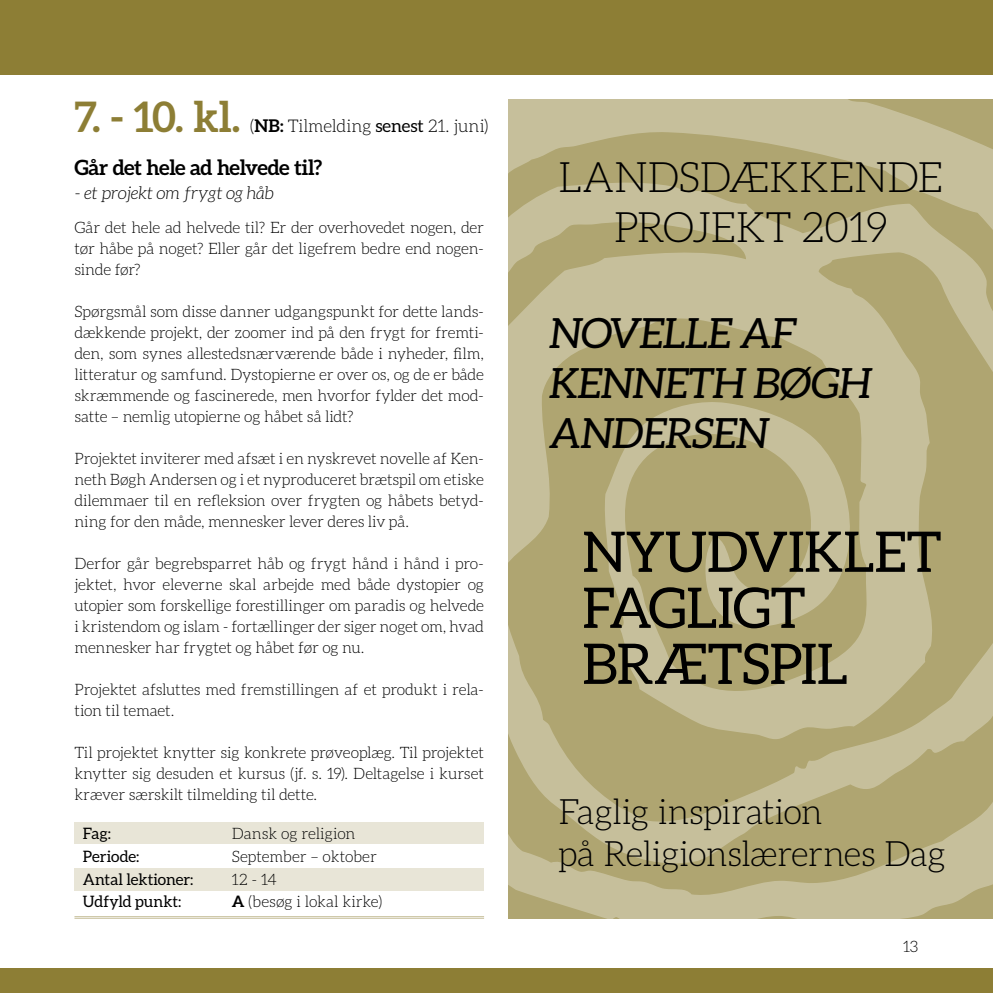
<style>
.page{position:relative;width:993px;height:993px;background:#fff}
.page>*{position:absolute;margin:0;border:0;box-sizing:border-box;transform-origin:0 0}
.t1{font:56px/56px "Aleo";letter-spacing:-.015em;color:#000}
.t2{font:300 42px/50.4px "Aleo";letter-spacing:-.02em;color:#000;text-align:center}
.t3{font:700 42px "Aleo";color:#8d7e35}
.t4{font:italic 41.65px/50.1px "Aleo";letter-spacing:-.015em;color:#000}
.t5{font:300 35px/42px "Aleo";letter-spacing:-.02em;color:#000}
.t6{font:700 21px "Aleo";letter-spacing:-.025em;color:#000}
.t7{font:300 17.5px "Aleo";color:#000}
.t8{font:italic 300 17.5px "Aleo";letter-spacing:-.015em;color:#000}
.t9{font:300 15.75px/21px "Aleo";letter-spacing:-.01em;color:#000;text-align:justify}
.t10{font:15.75px "Aleo";color:#000}
.s1{font-weight:700}
.s2{font-weight:400}
</style>
<div class="page">
<div style="left:74px;top:867px;width:410px;height:23px;background:#e8e5d7"></div>
<div style="left:74px;top:822px;width:410px;height:21px;background:#e8e5d7"></div>
<svg style="left:508px;top:99px;width:484px;height:819px;background:#b9b084"></svg>
<div style="left:0;top:0;width:992px;height:74px;background:#8d7e35"></div>
<div style="left:0;top:967px;width:992px;height:25px;background:#8d7e35"></div>
<hr style="left:74px;top:917px;width:410px;height:1px;background:#c6bf9a">
<hr style="left:74px;top:915px;width:410px;height:1px;background:#c6bf9a">
<h2 class="t3" style="left:74px;top:92px;width:167px">7. - 10. kl.</h2>
<p class="t7" style="left:250px;top:116px;width:240px">(<span class="s1">NB:</span> Tilmelding <span class="s2">senest</span> 21. juni)</p>
<h3 class="t6" style="left:74px;top:155px;width:249px">Går det hele ad helvede til?</h3>
<p class="t8" style="left:74px;top:183px;width:201px">- et projekt om frygt og håb</p>
<p class="t9" style="left:74px;top:216px;width:411px">Går det hele ad helvede til? Er der overhovedet nogen, der tør håbe på noget? Eller går det ligefrem bedre end nogen&shy;sinde før?</p>
<p class="t9" style="left:74px;top:300px;width:411px">Spørgsmål som disse danner udgangspunkt for dette lands&shy;dækkende projekt, der zoomer ind på den frygt for fremti&shy;den, som synes allestedsnærværende både i nyheder, film, litteratur og samfund. Dystopierne er over os, og de er både skræmmende og fascinerede, men hvorfor fylder det mod&shy;satte – nemlig utopierne og håbet så lidt?</p>
<p class="t9" style="left:74px;top:447px;width:411px">Projektet inviterer med afsæt i en nyskrevet novelle af Ken&shy;neth Bøgh Andersen og i et nyproduceret brætspil om etiske dilemmaer til en refleksion over frygten og håbets betyd&shy;ning for den måde, mennesker lever deres liv på.</p>
<p class="t9" style="left:74px;top:552px;width:411px">Derfor går begrebsparret håb og frygt hånd i hånd i pro&shy;jektet, hvor eleverne skal arbejde med både dystopier og utopier som forskellige forestillinger om paradis og helvede i kristendom og islam - fortællinger der siger noget om, hvad mennesker har frygtet og håbet før og nu.</p>
<p class="t9" style="left:74px;top:678px;width:411px">Projektet afsluttes med fremstillingen af et produkt i rela&shy;tion til temaet.</p>
<p class="t9" style="left:74px;top:741px;width:411px">Til projektet knytter sig konkrete prøveoplæg. Til projektet knytter sig desuden et kursus (jf. s. 19). Deltagelse i kurset kræver særskilt tilmelding til dette.</p>
<p class="t10" style="left:83px;top:824px;width:30px">Fag:</p>
<p class="t9" style="left:232px;top:822px;width:125px">Dansk og religion</p>
<p class="t10" style="left:83px;top:847px;width:58px">Periode:</p>
<p class="t9" style="left:232px;top:845px;width:146px">September – oktober</p>
<p class="t10" style="left:83px;top:869px;width:112px">Antal lektioner:</p>
<p class="t9" style="left:232px;top:868px;width:46px">12 - 14</p>
<p class="t10" style="left:83px;top:892px;width:100px">Udfyld punkt:</p>
<p class="t9" style="left:232px;top:891px;width:152px"><span class="s1">A</span> (besøg i lokal kirke)</p>
<h2 class="t2" style="left:558px;top:151px;width:387px">LANDSDÆKKENDE<br>PROJEKT 2019</h2>
<h3 class="t4" style="left:549px;top:308px;width:323px">NOVELLE AF<br>KENNETH BØGH<br>ANDERSEN</h3>
<h1 class="t1" style="left:582px;top:523px;width:361px">NYUDVIKLET<br>FAGLIGT<br>BRÆTSPIL</h1>
<h3 class="t5" style="left:558px;top:790px;width:389px">Faglig inspiration<br>på Religionslærernes Dag</h3>
<p class="t9" style="left:902px;top:935px;width:17px">13</p>
</div>
